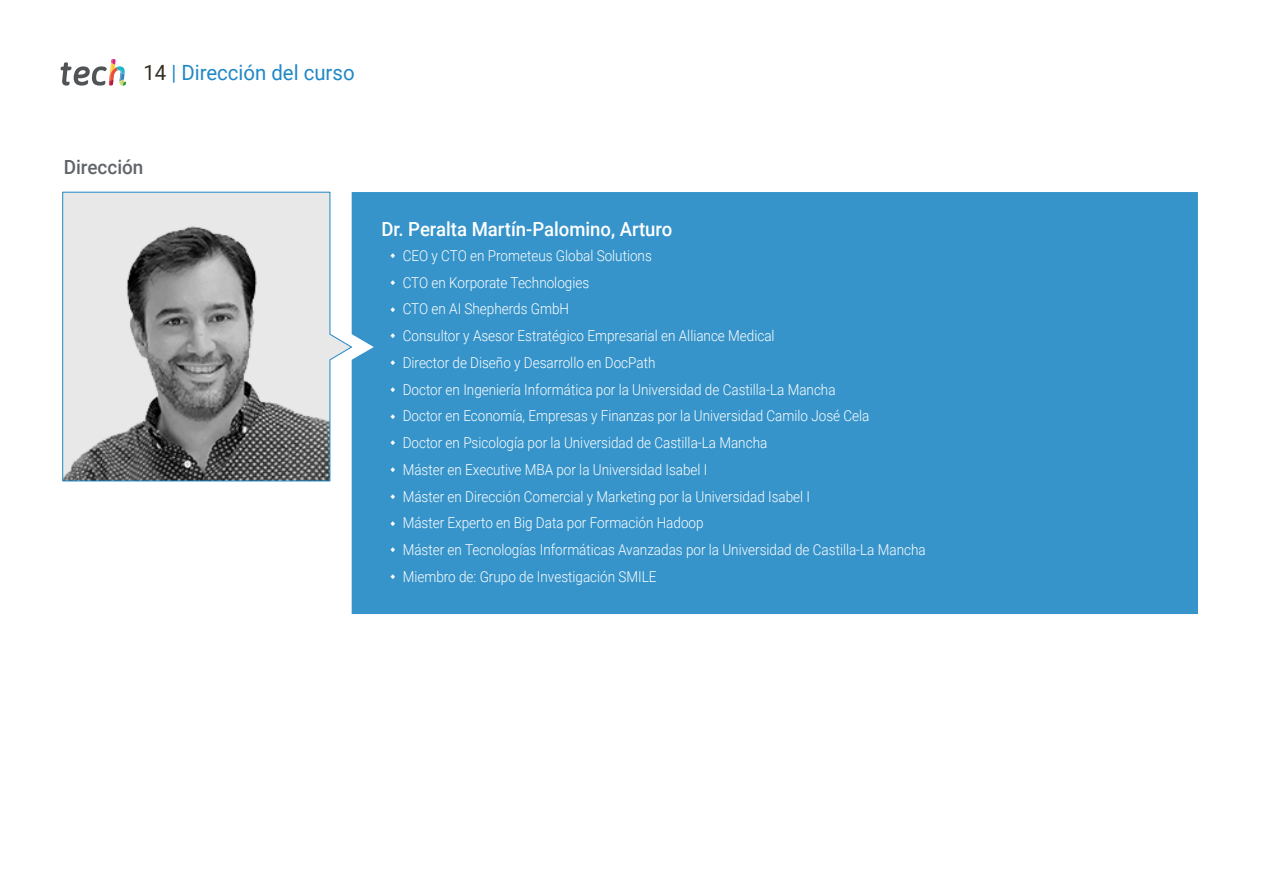
<style>
.page{position:relative;width:1263px;height:893px;background:#fff}
.page>*{position:absolute;margin:0;border:0;box-sizing:border-box;transform-origin:0 0}
.t1{font:21px "Roboto";color:#2088c5}
.t2{font:500 19.5px "Roboto";color:#fff;scale:.95 1}
.t3{font:500 19.5px "Roboto";color:#61646a}
.t4{font:300 15px/26.7px "Roboto";color:#fff;scale:.9 1}
.s1{color:#312e20}
</style>
<div class="page">
<div style="left:352px;top:192px;width:846px;height:422px;background:#3694ca"></div>
<svg style="left:62px;top:192px;width:290px;height:289px;background:#aeb2b4"></svg>
<svg style="left:61px;top:59px;width:65px;height:27px"></svg>
<svg style="left:391px;top:253px;width:4px;height:5px"></svg>
<svg style="left:391px;top:280px;width:4px;height:5px"></svg>
<svg style="left:391px;top:307px;width:4px;height:5px"></svg>
<svg style="left:391px;top:334px;width:4px;height:5px"></svg>
<svg style="left:391px;top:360px;width:4px;height:5px"></svg>
<svg style="left:391px;top:387px;width:4px;height:5px"></svg>
<svg style="left:391px;top:414px;width:4px;height:5px"></svg>
<svg style="left:391px;top:441px;width:4px;height:5px"></svg>
<svg style="left:391px;top:467px;width:4px;height:5px"></svg>
<svg style="left:391px;top:494px;width:4px;height:5px"></svg>
<svg style="left:391px;top:521px;width:4px;height:5px"></svg>
<svg style="left:391px;top:548px;width:4px;height:5px"></svg>
<svg style="left:391px;top:574px;width:4px;height:5px"></svg>
<h1 class="t1" style="left:144px;top:57px;width:213px"><span class="s1">14</span> | Dirección del curso</h1>
<h2 class="t3" style="left:64px;top:154px;width:81px">Dirección</h2>
<h2 class="t2" style="left:381px;top:216px;width:308px">Dr. Peralta Martín-Palomino, Arturo</h2>
<p class="t4" style="left:403px;top:242px;width:583px">CEO y CTO en Prometeus Global Solutions<br>CTO en Korporate Technologies<br>CTO en AI Shepherds GmbH<br>Consultor y Asesor Estratégico Empresarial en Alliance Medical<br>Director de Diseño y Desarrollo en DocPath<br>Doctor en Ingeniería Informática por la Universidad de Castilla-La Mancha<br>Doctor en Economía, Empresas y Finanzas por la Universidad Camilo José Cela<br>Doctor en Psicología por la Universidad de Castilla-La Mancha<br>Máster en Executive MBA por la Universidad Isabel I<br>Máster en Dirección Comercial y Marketing por la Universidad Isabel I<br>Máster Experto en Big Data por Formación Hadoop<br>Máster en Tecnologías Informáticas Avanzadas por la Universidad de Castilla-La Mancha Miembro de: Grupo de Investigación SMILE</p>
</div>
